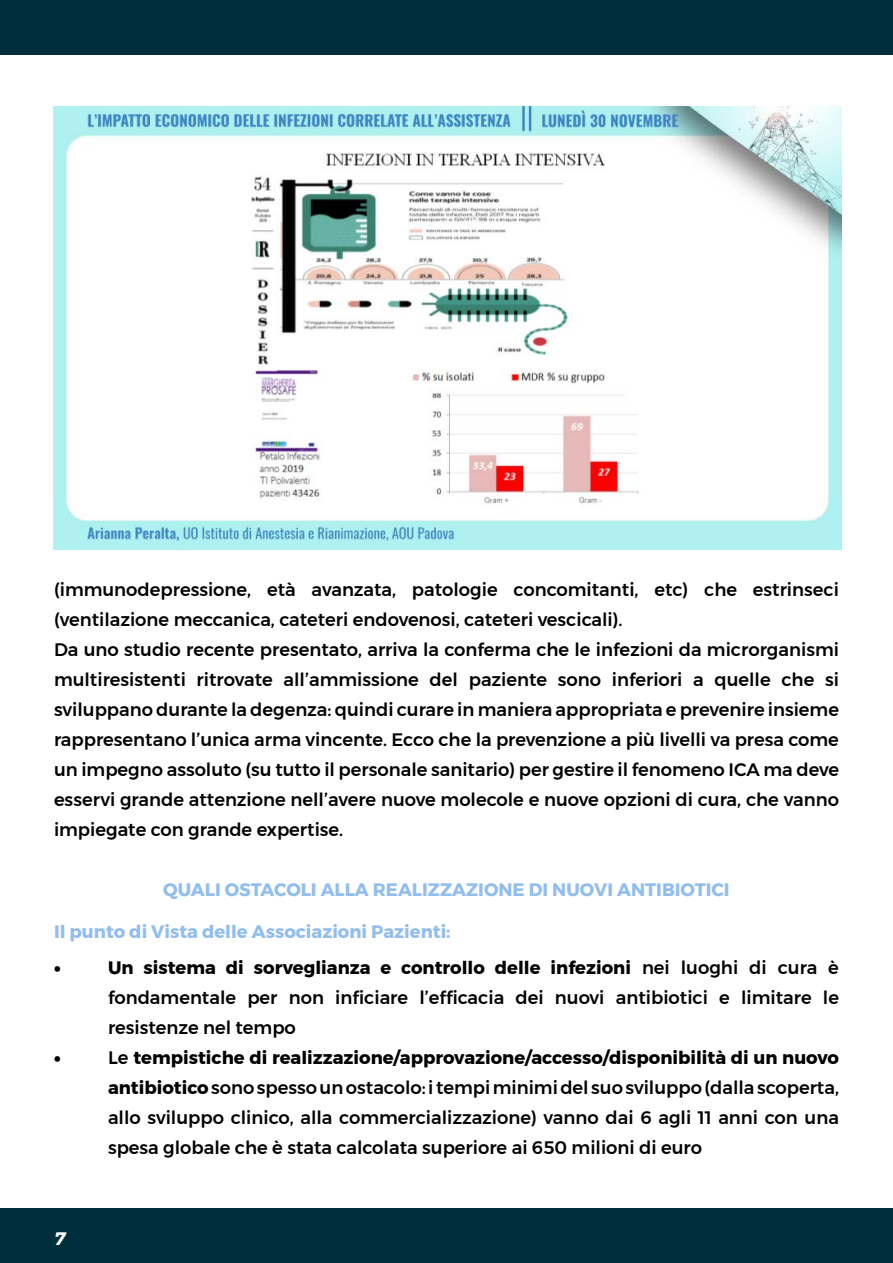
<style>
.page{position:relative;width:893px;height:1263px;background:#fff}
.page>*{position:absolute;margin:0;border:0;box-sizing:border-box;transform-origin:0 0}
.t1{font:500 18px/30px "Montserrat";color:#000;text-align:justify}
.t2{font:700 18px "Montserrat";color:#92beed}
.t3{font:900 18px "Montserrat";color:#000}
.t4{font:italic 700 18px "Montserrat";color:#fff}
.s1{font-weight:700}
</style>
<div class="page">
<div style="left:0;top:1209px;width:893px;height:54px;background:#002e3b"></div>
<div style="left:0;top:0;width:893px;height:54px;background:#002e3b"></div>
<img style="left:53px;top:106px;width:788px;height:444px">
<p class="t1" style="left:54px;top:575px;width:786px;text-align:left">(immunodepressione, età avanzata, patologie concomitanti, etc) che estrinseci (ventilazione meccanica, cateteri endovenosi, cateteri vescicali).<br>Da uno studio recente presentato, arriva la conferma che le infezioni da microrganismi multiresistenti ritrovate all’ammissione del paziente sono inferiori a quelle che si sviluppano durante la degenza: quindi curare in maniera appropriata e prevenire insieme rappresentano l’unica arma vincente. Ecco che la prevenzione a più livelli va presa come un impegno assoluto (su tutto il personale sanitario) per gestire il fenomeno ICA ma deve esservi grande attenzione nell’avere nuove molecole e nuove opzioni di cura, che vanno impiegate con grande expertise.</p>
<p class="t2" style="left:163px;top:875px;width:568px">QUALI OSTACOLI ALLA REALIZZAZIONE DI NUOVI ANTIBIOTICI</p>
<p class="t2" style="left:54px;top:917px;width:398px">Il punto di Vista delle Associazioni Pazienti:</p>
<p class="t3" style="left:54px;top:953px;width:8px">•</p>
<p class="t1" style="left:108px;top:953px;width:732px"><span class="s1">Un sistema di sorveglianza e controllo delle infezioni</span> nei luoghi di cura è fondamentale per non inficiare l’efficacia dei nuovi antibiotici e limitare le resistenze nel tempo</p>
<p class="t3" style="left:54px;top:1043px;width:8px">•</p>
<p class="t1" style="left:108px;top:1043px;width:732px">Le <span class="s1">tempistiche di realizzazione/approvazione/accesso/disponibilità di un nuovo antibiotico</span> sono spesso un ostacolo: i tempi minimi del suo sviluppo (dalla scoperta, allo sviluppo clinico, alla commercializzazione) vanno dai 6 agli 11 anni con una spesa globale che è stata calcolata superiore ai 650 milioni di euro</p>
<p class="t4" style="left:54px;top:1224px;width:13px">7</p>
</div>
